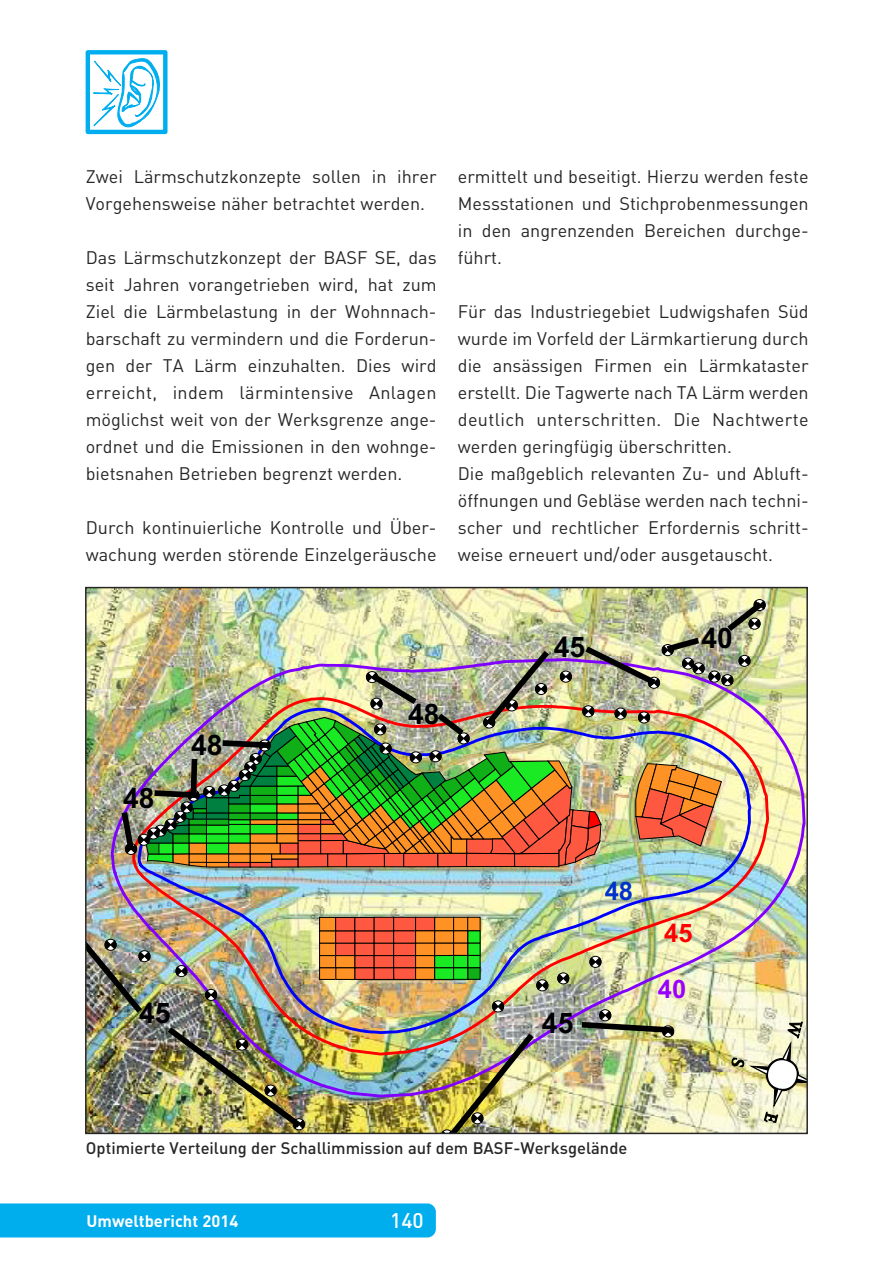
<style>
.page{position:relative;width:893px;height:1263px;background:#fff}
.page>*{position:absolute;margin:0;border:0;box-sizing:border-box;transform-origin:0 0}
.t1{font:700 28.35px "Arial";color:#000004}
.t2{font:700 25.5px "Arial";color:#03c}
.t3{font:700 25.5px "Arial";color:#f00}
.t4{font:700 25.5px "Arial";color:#9a00ff}
.t5{font:500 21px "DIN Offc";color:#fff}
.t6{font:18px/27px "DIN Offc";color:#272627}
.t7{font:500 16.5px "DIN Offc";color:#272627}
.t8{font:700 16.5px "DIN Offc";color:#fff}
</style>
<div class="page">
<div style="left:0;top:1203px;width:436px;height:34px;background:#00aded"></div>
<div style="left:86px;top:50px;width:82px;height:84px;border:4px solid #00aeef"></div>
<svg style="left:86px;top:50px;width:75px;height:84px"></svg>
<img style="left:88px;top:590px;width:717px;height:541px">
<svg style="left:764px;top:1112px;width:14px;height:10px"></svg>
<svg style="left:751px;top:1099px;width:54px;height:7px"></svg>
<img style="left:109px;top:657px;width:696px;height:442px">
<img style="left:130px;top:696px;width:640px;height:361px">
<img style="left:136px;top:705px;width:617px;height:330px">
<div style="left:754px;top:599px;width:11px;height:12px;border:1px solid #000;border-radius:50%"></div>
<div style="left:662px;top:1026px;width:12px;height:11px;border:1px solid #000;border-radius:50%"></div>
<div style="left:600px;top:1010px;width:11px;height:11px;border:1px solid #000;border-radius:50%"></div>
<div style="left:590px;top:956px;width:11px;height:11px;border:1px solid #000;border-radius:50%"></div>
<svg style="left:589px;top:958px;width:13px;height:8px"></svg>
<div style="left:558px;top:973px;width:11px;height:11px;border:1px solid #000;border-radius:50%"></div>
<svg style="left:557px;top:974px;width:12px;height:8px"></svg>
<div style="left:537px;top:980px;width:11px;height:11px;border:1px solid #000;border-radius:50%"></div>
<svg style="left:536px;top:981px;width:12px;height:8px"></svg>
<div style="left:493px;top:1001px;width:11px;height:11px;background:#111110;border-radius:50%"></div>
<div style="left:492px;top:1001px;width:12px;height:11px;border:1px solid #000;border-radius:50%"></div>
<svg style="left:492px;top:1002px;width:12px;height:8px"></svg>
<div style="left:293px;top:1119px;width:11px;height:11px;border:1px solid #000;border-radius:50%"></div>
<div style="left:205px;top:989px;width:12px;height:11px;border:1px solid #000;border-radius:50%"></div>
<svg style="left:205px;top:991px;width:12px;height:8px"></svg>
<div style="left:176px;top:965px;width:11px;height:12px;border:1px solid #000;border-radius:50%"></div>
<svg style="left:175px;top:967px;width:12px;height:8px"></svg>
<img style="left:441px;top:1033px;width:93px;height:98px">
<img style="left:582px;top:1011px;width:92px;height:24px">
<img style="left:88px;top:927px;width:63px;height:86px">
<img style="left:168px;top:1027px;width:137px;height:101px">
<svg style="left:727px;top:601px;width:39px;height:30px"></svg>
<img style="left:122px;top:638px;width:628px;height:230px">
<p class="t6" style="left:86px;top:163px;width:352px">Zwei Lärmschutzkonzepte sollen in ihrer<br>Vorgehensweise näher betrachtet werden.</p>
<p class="t6" style="left:86px;top:244px;width:352px;text-align:justify">Das Lärmschutzkonzept der BASF SE, das seit Jahren vorangetrieben wird, hat zum Ziel die Lärmbelastung in der Wohnnach&shy;barschaft zu vermindern und die Forderun&shy;gen der TA Lärm einzuhalten. Dies wird erreicht, indem lärmintensive Anlagen möglichst weit von der Werksgrenze ange&shy;ordnet und die Emissionen in den wohnge&shy;bietsnahen Betrieben begrenzt werden.</p>
<p class="t6" style="left:86px;top:514px;width:352px">Durch kontinuierliche Kontrolle und Über&shy;wachung werden störende Einzelgeräusche</p>
<p class="t6" style="left:458px;top:163px;width:352px;text-align:justify">ermittelt und beseitigt. Hierzu werden feste Messstationen und Stichprobenmessungen in den angrenzenden Bereichen durchge&shy;führt.</p>
<p class="t6" style="left:458px;top:298px;width:352px">Für das Industriegebiet Ludwigshafen Süd wurde im Vorfeld der Lärmkartierung durch die ansässigen Firmen ein Lärmkataster erstellt. Die Tagwerte nach TA Lärm werden deutlich unterschritten. Die Nachtwerte werden geringfügig überschritten.<br>Die maßgeblich relevanten Zu- und Abluft&shy;öffnungen und Gebläse werden nach techni&shy;scher und rechtlicher Erfordernis schritt&shy;weise erneuert und/oder ausgetauscht.</p>
<h1 class="t1" style="left:123px;top:782px;width:33px">48</h1>
<h1 class="t1" style="left:191px;top:729px;width:33px">48</h1>
<h1 class="t1" style="left:408px;top:698px;width:33px">48</h1>
<h1 class="t1" style="left:554px;top:631px;width:33px">45</h1>
<h1 class="t1" style="left:701px;top:621px;width:33px">40</h1>
<h2 class="t2" style="left:605px;top:876px;width:30px">48</h2>
<h2 class="t3" style="left:664px;top:918px;width:30px">45</h2>
<h2 class="t4" style="left:658px;top:974px;width:30px">40</h2>
<h1 class="t1" style="left:139px;top:997px;width:33px">45</h1>
<h1 class="t1" style="left:542px;top:1006px;width:33px">45</h1>
<p class="t7" style="left:86px;top:1137px;width:543px">Optimierte Verteilung der Schallimmission auf dem BASF-Werksgelände</p>
<p class="t8" style="left:87px;top:1210px;width:153px">Umweltbericht 2014</p>
<p class="t5" style="left:390px;top:1207px;width:35px">140</p>
</div>
